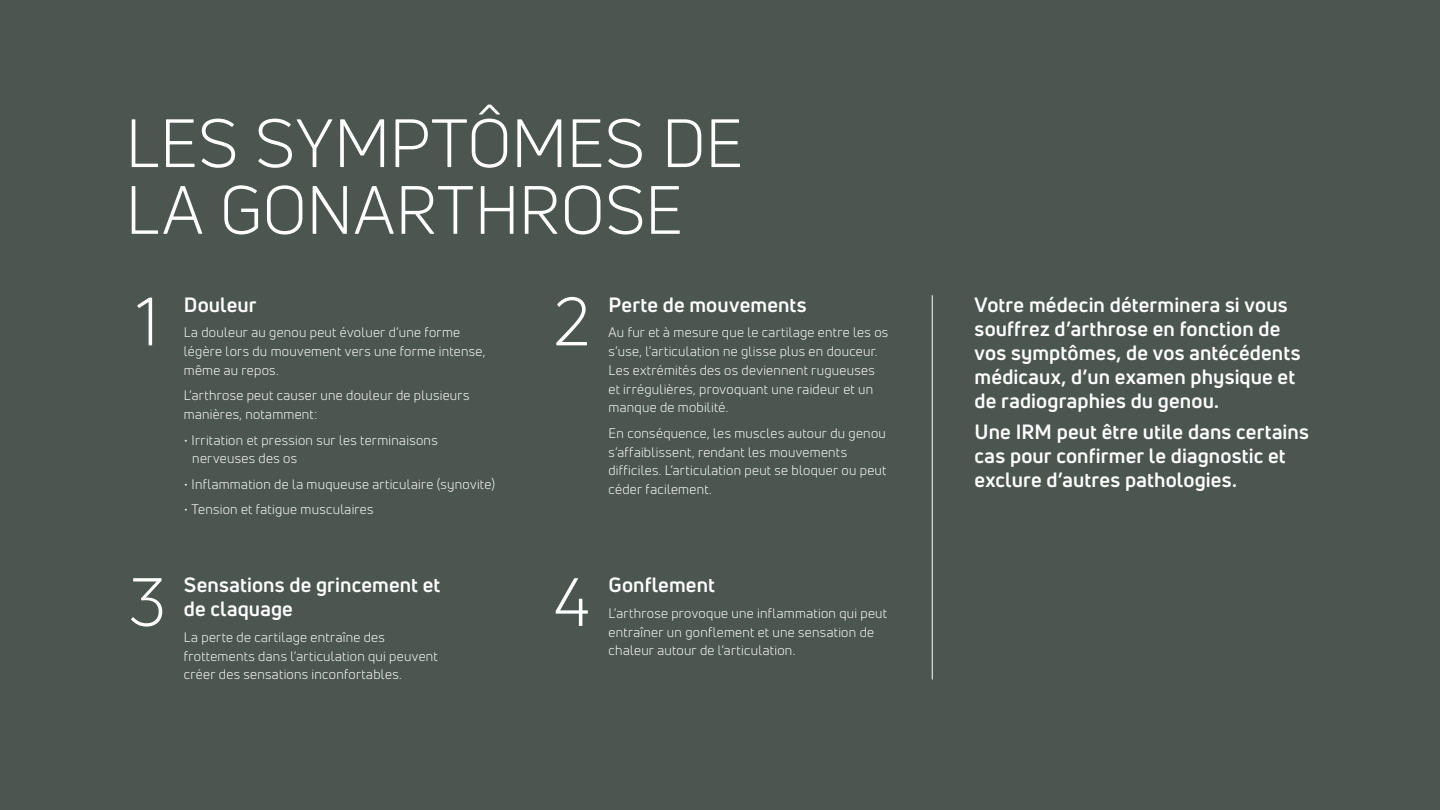
<style>
.page{position:relative;width:1440px;height:810px;background:#4b5650}
.page>*{position:absolute;margin:0;border:0;box-sizing:border-box;transform-origin:0 0}
.t1{font:66.75px/66.8px "Uni Neue";letter-spacing:.005em;color:#fff}
.t2{font:700 20.25px/24px "Uni Neue";letter-spacing:.01em;color:#fff}
.t3{font:13.5px/18.8px "Uni Neue";letter-spacing:.02em;color:#fff}
</style>
<div class="page">
<hr style="left:932px;top:295px;width:1px;height:384px;background:#fff">
<p class="t1" style="left:125px;top:110px;width:619px">LES SYMPTÔMES DE<br>LA GONARTHROSE</p>
<p class="t1" style="left:136px;top:288px;width:24px">1</p>
<p class="t2" style="left:184px;top:292px;width:74px">Douleur</p>
<p class="t3" style="left:184px;top:323px;width:303px">La douleur au genou peut évoluer d’une forme légère lors du mouvement vers une forme intense, même au repos.</p>
<p class="t3" style="left:184px;top:386px;width:287px">L’arthrose peut causer une douleur de plusieurs manières, notamment:</p>
<p class="t3" style="left:192px;top:430px;width:247px;text-indent:-9px">• Irritation et pression sur les terminaisons nerveuses des os</p>
<p class="t3" style="left:184px;top:475px;width:313px">• Inflammation de la muqueuse articulaire (synovite)</p>
<p class="t3" style="left:184px;top:500px;width:191px">• Tension et fatigue musculaires</p>
<p class="t1" style="left:128px;top:568px;width:39px">3</p>
<p class="t2" style="left:184px;top:573px;width:258px">Sensations de grincement et de claquage</p>
<p class="t3" style="left:184px;top:628px;width:255px">La perte de cartilage entraîne des frottements dans l’articulation qui peuvent créer des sensations inconfortables.</p>
<p class="t1" style="left:554px;top:288px;width:38px">2</p>
<p class="t2" style="left:608px;top:292px;width:200px">Perte de mouvements</p>
<p class="t3" style="left:608px;top:323px;width:281px">Au fur et à mesure que le cartilage entre les os s’use, l’articulation ne glisse plus en douceur.<br>Les extrémités des os deviennent rugueuses et irrégulières, provoquant une raideur et un manque de mobilité.</p>
<p class="t3" style="left:608px;top:424px;width:279px">En conséquence, les muscles autour du genou s’affaiblissent, rendant les mouvements difficiles. L’articulation peut se bloquer ou peut céder facilement.</p>
<p class="t1" style="left:554px;top:568px;width:38px">4</p>
<p class="t2" style="left:608px;top:573px;width:108px">Gonflement</p>
<p class="t3" style="left:608px;top:604px;width:280px">L’arthrose provoque une inflammation qui peut entraîner un gonflement et une sensation de chaleur autour de l’articulation.</p>
<p class="t2" style="left:975px;top:292px;width:327px">Votre médecin déterminera si vous souffrez d’arthrose en fonction de vos symptômes, de vos antécédents médicaux, d’un examen physique et de radiographies du genou.</p>
<p class="t2" style="left:975px;top:419px;width:336px">Une IRM peut être utile dans certains cas pour confirmer le diagnostic et exclure d’autres pathologies.</p>
</div>
